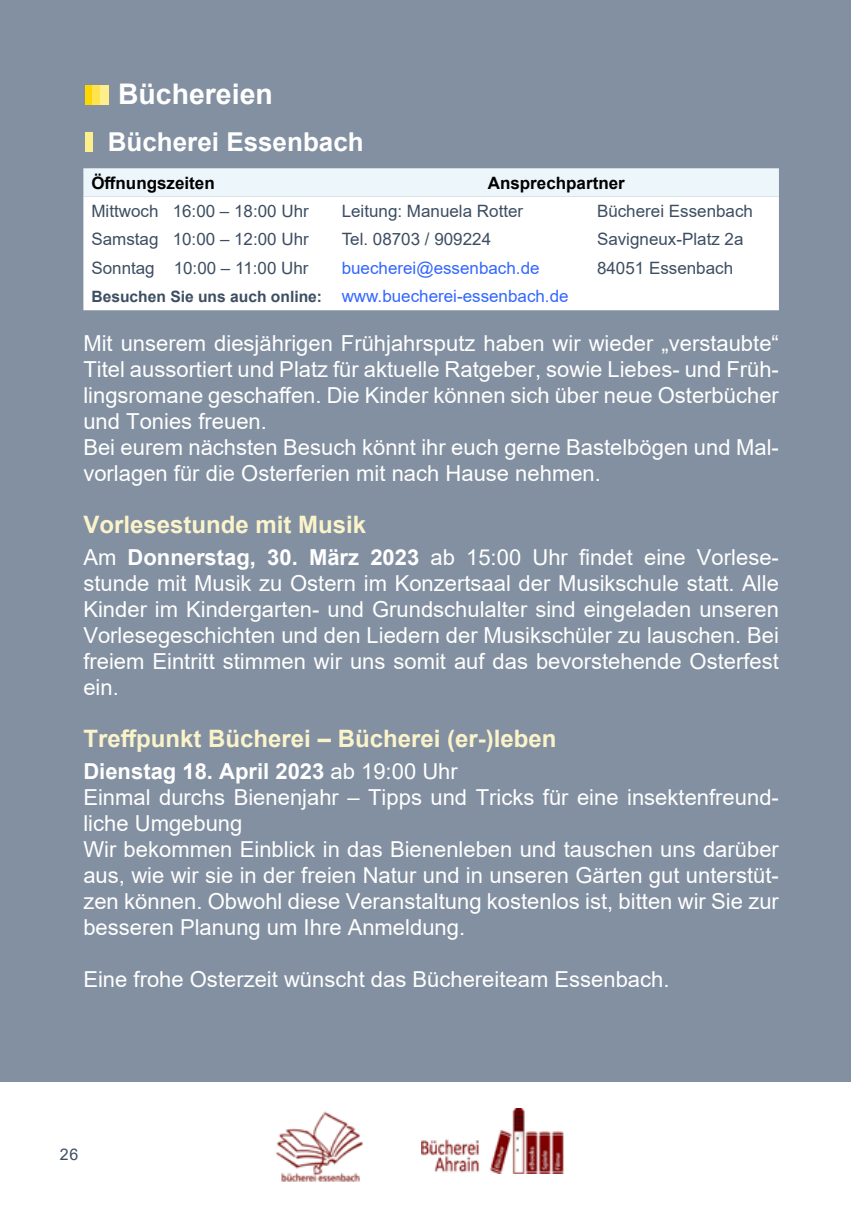
<style>
.page{position:relative;width:851px;height:1214px;background:#fff}
.page>*{position:absolute;margin:0;border:0;box-sizing:border-box;transform-origin:0 0}
.t1{font:700 28.4px "Arial";color:#fff}
.t2{font:700 26px "Arial";color:#fff}
.t3{font:700 24px "Arial";color:#fbf4ca}
.t4{font:22px/26px "Arial";color:#fff}
.t5{font:17px "Arial";color:#3d4e62}
.t6{font:17px "Arial";color:#36f}
.t7{font:700 17px "Arial";color:#000}
.t8{font:16px "Arial";color:#3d4e62}
.s1{font-weight:700;font-size:15.6px;color:#3d4e62}
.s2{font-weight:700}
</style>
<div class="page">
<div style="left:0;top:0;width:850px;height:1213px;background:#8290a1"></div>
<div style="left:0;top:1081px;width:850px;height:132px;background:#fff"></div>
<div style="left:85px;top:133px;width:7px;height:19px;background:#feef8c"></div>
<div style="left:87px;top:85px;width:21px;height:20px;background:#feef8c"></div>
<div style="left:86px;top:85px;width:14px;height:20px;background:#ffe34f"></div>
<div style="left:85px;top:85px;width:7px;height:20px;background:#fed700"></div>
<svg style="left:83px;top:168px;width:695px;height:29px;background:#eaf4f9"></svg>
<div style="left:83px;top:197px;width:695px;height:113px;background:#fff"></div>
<img style="left:275px;top:1111px;width:88px;height:71px">
<img style="left:421px;top:1108px;width:143px;height:64px">
<p class="t1" style="left:118px;top:74px;width:156px">Büchereien</p>
<p class="t2" style="left:108px;top:123px;width:257px">Bücherei Essenbach</p>
<p class="t7" style="left:91px;top:171px;width:125px">Öffnungszeiten</p>
<p class="t7" style="left:487px;top:171px;width:138px">Ansprechpartner</p>
<p class="t5" style="left:91px;top:199px;width:219px">Mittwoch 16:00 – 18:00 Uhr</p>
<p class="t5" style="left:341px;top:199px;width:183px">Leitung: Manuela Rotter</p>
<p class="t5" style="left:597px;top:199px;width:157px">Bücherei Essenbach</p>
<p class="t5" style="left:91px;top:228px;width:219px">Samstag 10:00 – 12:00 Uhr</p>
<p class="t5" style="left:341px;top:228px;width:151px">Tel. 08703 / 909224</p>
<p class="t5" style="left:597px;top:228px;width:148px">Savigneux-Platz 2a</p>
<p class="t5" style="left:91px;top:256px;width:219px">Sonntag 10:00 – 11:00 Uhr</p>
<p class="t6" style="left:341px;top:256px;width:199px">buecherei@essenbach.de</p>
<p class="t5" style="left:597px;top:256px;width:138px">84051 Essenbach</p>
<p class="t6" style="left:91px;top:284px;width:478px"><span class="s1">Besuchen Sie uns auch online:</span> www.buecherei-essenbach.de</p>
<p class="t4" style="left:83px;top:330px;width:697px">Mit unserem diesjährigen Frühjahrsputz haben wir wieder „verstaubte“ Titel aussortiert und Platz für aktuelle Ratgeber, sowie Liebes- und Früh&shy;lingsromane geschaffen. Die Kinder können sich über neue Osterbücher und Tonies freuen.<br>Bei eurem nächsten Besuch könnt ihr euch gerne Bastelbögen und Mal&shy;vorlagen für die Osterferien mit nach Hause nehmen.</p>
<p class="t3" style="left:83px;top:507px;width:284px">Vorlesestunde mit Musik</p>
<p class="t4" style="left:83px;top:544px;width:697px;text-align:justify">Am <span class="s2">Donnerstag, 30. März 2023</span> ab 15:00 Uhr findet eine Vorlese&shy;stunde mit Musik zu Ostern im Konzertsaal der Musikschule statt. Alle Kinder im Kindergarten- und Grundschulalter sind eingeladen unseren Vorlesegeschichten und den Liedern der Musikschüler zu lauschen. Bei freiem Eintritt stimmen wir uns somit auf das bevorstehende Osterfest ein.</p>
<p class="t3" style="left:83px;top:721px;width:474px">Treffpunkt Bücherei – Bücherei (er-)leben</p>
<p class="t4" style="left:83px;top:758px;width:697px"><span class="s2">Dienstag 18. April 2023</span> ab 19:00 Uhr<br>Einmal durchs Bienenjahr – Tipps und Tricks für eine insektenfreund&shy;liche Umgebung<br>Wir bekommen Einblick in das Bienenleben und tauschen uns darüber aus, wie wir sie in der freien Natur und in unseren Gärten gut unterstüt&shy;zen können. Obwohl diese Veranstaltung kostenlos ist, bitten wir Sie zur besseren Planung um Ihre Anmeldung.</p>
<p class="t4" style="left:83px;top:966px;width:587px">Eine frohe Osterzeit wünscht das Büchereiteam Essenbach.</p>
<p class="t8" style="left:60px;top:1143px;width:20px">26</p>
</div>
